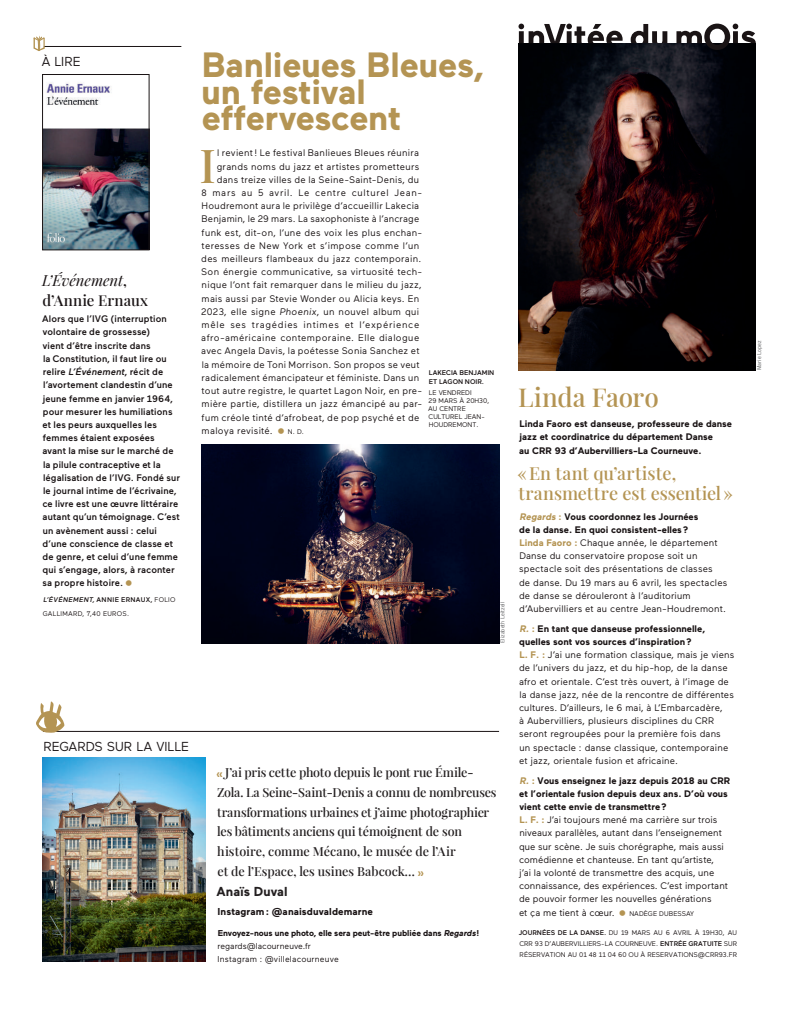
<style>
.page{position:relative;width:795px;height:1023px;background:#fff}
.page>*{position:absolute;margin:0;border:0;box-sizing:border-box;transform-origin:0 0}
.t1{font:600 46.7px "Playfair Display";color:#b49453}
.t2{font:700 35px/26.4px "Maax";letter-spacing:-.005em;color:#b49453}
.t3{font:600 26px "Playfair Display";letter-spacing:-.01em;color:#b49453}
.t4{font:600 18px/19.8px "Playfair Display";letter-spacing:.005em;color:#b49453}
.t5{font:600 15px/19.8px "Playfair Display";letter-spacing:.015em;color:#1a1415}
.t6{font:13px "Maax";letter-spacing:-.01em;color:#1a1415}
.t7{font:700 13px "Maax";color:#231f20}
.t8{font:600 12.5px/19.8px "Playfair Display";letter-spacing:-.015em;color:#231f20}
.t9{font:700 10px "Maax";letter-spacing:.01em;color:#1a1415}
.t10{font:9.5px/13.2px "Maax";letter-spacing:.015em;color:#1a1415}
.t11{font:500 9.5px/13.2px "Maax";letter-spacing:.015em;color:#1a1415}
.t12{font:700 9.5px/13.2px "Maax";color:#1a1415}
.t13{font:9.5px "Maax";letter-spacing:.07em;color:#1a1415}
.t14{font:9.5px "Maax";letter-spacing:.045em;color:#1a1415}
.t15{font:9.5px "Maax";letter-spacing:.04em;color:#1a1415}
.t16{font:9.5px "Maax";letter-spacing:.035em;color:#1a1415}
.t17{font:700 8.5px/12.8px "Maax";letter-spacing:-.005em;color:#1a1415}
.t18{font:6.8px/8.2px "Maax";color:#1a1415;text-align:justify}
.t19{font:6.8px/13.2px "Maax";letter-spacing:.035em;color:#1a1415}
.t20{font:500 6.8px/8.2px "Maax";color:#1a1415}
.t21{font:5.5px "Trade Gothic LT";letter-spacing:.005em;color:#57585a}
.s1{font-weight:400;font-style:italic}
.s2{font-style:italic}
.s3{font-weight:500;font-style:italic}
.s4{font-weight:500}
.s5{font-family:"Maax";font-weight:700;font-size:9.5px;color:#b49453}
.s6{font-weight:400}
.s7{font-weight:700;font-style:italic;color:#b49453}
.s8{font-weight:700;color:#b49453}
.s9{font-weight:700}
</style>
<div class="page">
<img style="left:201px;top:444px;width:298px;height:199px">
<img style="left:42px;top:757px;width:164px;height:205px">
<hr style="left:43px;top:731px;width:456px;height:1px;background:#1a1415">
<svg style="left:36px;top:701px;width:29px;height:32px"></svg>
<img style="left:519px;top:43px;width:236px;height:327px">
<svg style="left:518px;top:24px;width:104px;height:19px"></svg>
<svg style="left:630px;top:24px;width:125px;height:26px"></svg>
<hr style="left:42px;top:46px;width:139px;height:1px;background:#1a1415">
<img style="left:44px;top:83px;width:103px;height:165px">
<div style="left:42px;top:74px;width:107px;height:176px;border:1px solid #1a1415"></div>
<svg style="left:33px;top:36px;width:12px;height:15px"></svg>
<h3 class="t6" style="left:41px;top:54px;width:41px">À LIRE</h3>
<h3 class="t5" style="left:42px;top:270px;width:107px"><span class="s1">L’Événement</span>, d’Annie Ernaux</h3>
<p class="t11" style="left:42px;top:312px;width:139px">Alors que l’IVG (interruption volontaire de grossesse)<br>vient d’être inscrite dans<br>la Constitution, il faut lire ou<br>re l i re <span class="s2">L’Événement</span>, r é c i t d e l’avortement clandestin d’une jeune femme en janvier 1964, pour mesurer les humiliations et les peurs auxquelles les femmes étaient exposées<br>avant la mise sur le marché de la pilule contraceptive et la légalisation de l’IVG. Fondé sur le journal intime de l’écrivaine, ce livre est une œuvre littéraire autant qu’un témoignage. C’est un avènement aussi : celui d’une conscience de classe et de genre, et celui d’une femme qui s’engage, alors, à raconter sa propre histoire.</p>
<p class="t19" style="left:43px;top:593px;width:134px"><span class="s3">L’ÉVÉNEMENT,</span> <span class="s4">ANNIE ERNAUX,</span> FOLIO<br>GALLIMARD, 7,40 EUROS.</p>
<h2 class="t2" style="left:201px;top:52px;width:284px">Banlieues Bleues, un festival effervescent</h2>
<h1 class="t1" style="left:199px;top:134px;width:18px">I</h1>
<p class="t10" style="left:217px;top:147px;width:203px">l revient! Le festival Banlieues Bleues réunira</p>
<p class="t10" style="left:217px;top:160px;width:204px">grands noms du jazz et artistes prometteurs</p>
<p class="t10" style="left:217px;top:173px;width:204px">dans treize villes de la Seine-Saint-Denis, du</p>
<p class="t13" style="left:201px;top:188px;width:222px">8 mars au 5 avril. Le centre culturel Jean-</p>
<p class="t10" style="left:202px;top:199px;width:219px">Houdremont aura le privilège d’accueillir Lakecia</p>
<p class="t10" style="left:202px;top:213px;width:219px">Benjamin, le 29 mars. La saxophoniste à l’ancrage</p>
<p class="t10" style="left:202px;top:226px;width:222px">funk est, dit-on, l’une des voix les plus enchan-</p>
<p class="t16" style="left:202px;top:240px;width:219px">teresses de New York et s’impose comme l’un</p>
<p class="t10" style="left:201px;top:252px;width:221px">des meilleurs flambeaux du jazz contemporain.</p>
<p class="t10" style="left:201px;top:265px;width:222px">Son énergie communicative, sa virtuosité tech-</p>
<p class="t10" style="left:202px;top:279px;width:221px">nique l’ont fait remarquer dans le milieu du jazz,</p>
<p class="t10" style="left:202px;top:292px;width:219px">mais aussi par Stevie Wonder ou Alicia keys. En</p>
<p class="t15" style="left:201px;top:306px;width:219px">2023, elle signe <span class="s2">Phoenix</span>, un nouvel album qui</p>
<p class="t13" style="left:202px;top:319px;width:219px">mêle ses tragédies intimes et l’expérience</p>
<p class="t14" style="left:201px;top:333px;width:219px">afro-américaine contemporaine. Elle dialogue</p>
<p class="t10" style="left:201px;top:345px;width:220px">avec Angela Davis, la poétesse Sonia Sanchez et</p>
<p class="t10" style="left:202px;top:358px;width:219px">la mémoire de Toni Morrison. Son propos se veut</p>
<p class="t10" style="left:202px;top:371px;width:219px">radicalement émancipateur et féministe. Dans un</p>
<p class="t10" style="left:202px;top:384px;width:222px">tout autre registre, le quartet Lagon Noir, en pre-</p>
<p class="t10" style="left:202px;top:397px;width:222px">mière partie, distillera un jazz émancipé au par-</p>
<p class="t10" style="left:202px;top:411px;width:219px">fum créole tinté d’afrobeat, de pop psyché et de</p>
<p class="t10" style="left:202px;top:424px;width:73px">maloya revisité.</p>
<p class="t18" style="left:288px;top:427px;width:17px">N. D.</p>
<p class="t20" style="left:429px;top:369px;width:67px">LAKECIA BENJAMIN<br>ET LAGON NOIR.</p>
<p class="t18" style="left:428px;top:388px;width:62px;text-align:left">LE VENDREDI<br>29 MARS À 20H30,<br>AU CENTRE<br>CULTUREL JEAN-<br>HOUDREMONT.</p>
<p class="t21" style="left:499px;top:643px;width:43px;rotate:-90deg">Elizabeth Leitzell</p>
<h3 class="t6" style="left:43px;top:739px;width:147px">REGARDS SUR LA VILLE</h3>
<p class="t8" style="left:216px;top:762px;width:281px"><span class="s5">«</span> J’ai pris cette photo depuis le pont rue Émile-Zola. La Seine-Saint-Denis a connu de nombreuses transformations urbaines et j’aime photographier les bâtiments anciens qui témoignent de son histoire, comme Mécano, le musée de l’Air<br>et de l’Espace, les usines Babcock… <span class="s5">»</span></p>
<h3 class="t7" style="left:216px;top:884px;width:72px">Anaïs Duval</h3>
<p class="t9" style="left:217px;top:905px;width:157px">Instagram: @anaisduvaldemarne</p>
<p class="t17" style="left:217px;top:926px;width:263px">Envoyez-nous une photo, elle sera peut-être publiée dans <span class="s2">Regards</span>! <span class="s6">regards@lacourneuve.fr<br>Instagram : @villelacourneuve</span></p>
<h3 class="t3" style="left:518px;top:380px;width:142px">Linda Faoro</h3>
<p class="t12" style="left:519px;top:417px;width:214px">Linda Faoro est danseuse, professeure de danse jazz et coordinatrice du département Danse<br>au CRR 93 d’Aubervilliers-La Courneuve.</p>
<h3 class="t4" style="left:517px;top:463px;width:217px">«En tant qu’artiste, transmettre est essentiel»</h3>
<p class="t10" style="left:519px;top:510px;width:210px"><span class="s7">Regards</span><span class="s8">:</span> <span class="s9">Vous coordonnez les Journées<br>de la danse. En quoi consistent-elles?<br></span><span class="s8">Linda Faoro :</span> Chaque année, le département Danse du conservatoire propose soit un spectacle soit des présentations de classes<br>de danse. Du 19 mars au 6 avril, les spectacles de danse se dérouleront à l’auditorium d’Aubervilliers et au centre Jean-Houdremont.</p>
<p class="t10" style="left:519px;top:622px;width:217px"><span class="s7">R.</span><span class="s8">:</span> <span class="s9">En tant que danseuse professionnelle, quelles sont vos sources d’inspiration?<br></span><span class="s8">L. F. :</span> J’ai une formation classique, mais je viens de l’univers du jazz, et du hip-hop, de la danse afro et orientale. C’est très ouvert, à l’image de la danse jazz, née de la rencontre de différentes cultures. D’ailleurs, le 6 mai, à L’Embarcadère,<br>à Aubervilliers, plusieurs disciplines du CRR seront regroupées pour la première fois dans<br>un spectacle : danse classique, contemporaine et jazz, orientale fusion et africaine.</p>
<p class="t10" style="left:519px;top:774px;width:213px"><span class="s7">R.</span><span class="s8">:</span> <span class="s9">Vous enseignez le jazz depuis 2018 au CRR et l’orientale fusion depuis deux ans. D’où vous vient cette envie de transmettre?<br></span><span class="s8">L. F. :</span> J’ai toujours mené ma carrière sur trois niveaux parallèles, autant dans l’enseignement que sur scène. Je suis chorégraphe, mais aussi comédienne et chanteuse. En tant qu’artiste,<br>j’ai la volonté de transmettre des acquis, une connaissance, des expériences. C’est important de pouvoir former les nouvelles générations<br>et ça me tient à cœur.</p>
<p class="t18" style="left:629px;top:909px;width:66px">NADÈGE DUBESSAY</p>
<p class="t18" style="left:518px;top:927px;width:220px;line-height:11px"><span class="s4">JOURNÉES DE LA DANSE.</span> DU 19 MARS AU 6 AVRIL À 19H30, AU CRR 93 D’AUBERVILLIERS-LA COURNEUVE. <span class="s4">ENTRÉE GRATUITE</span> SUR RÉSERVATION AU 01 48 11 04 60 OU À RESERVATIONS@CRR93.FR</p>
<p class="t21" style="left:755px;top:370px;width:31px;rotate:-90deg">Marie Lopez</p>
</div>
